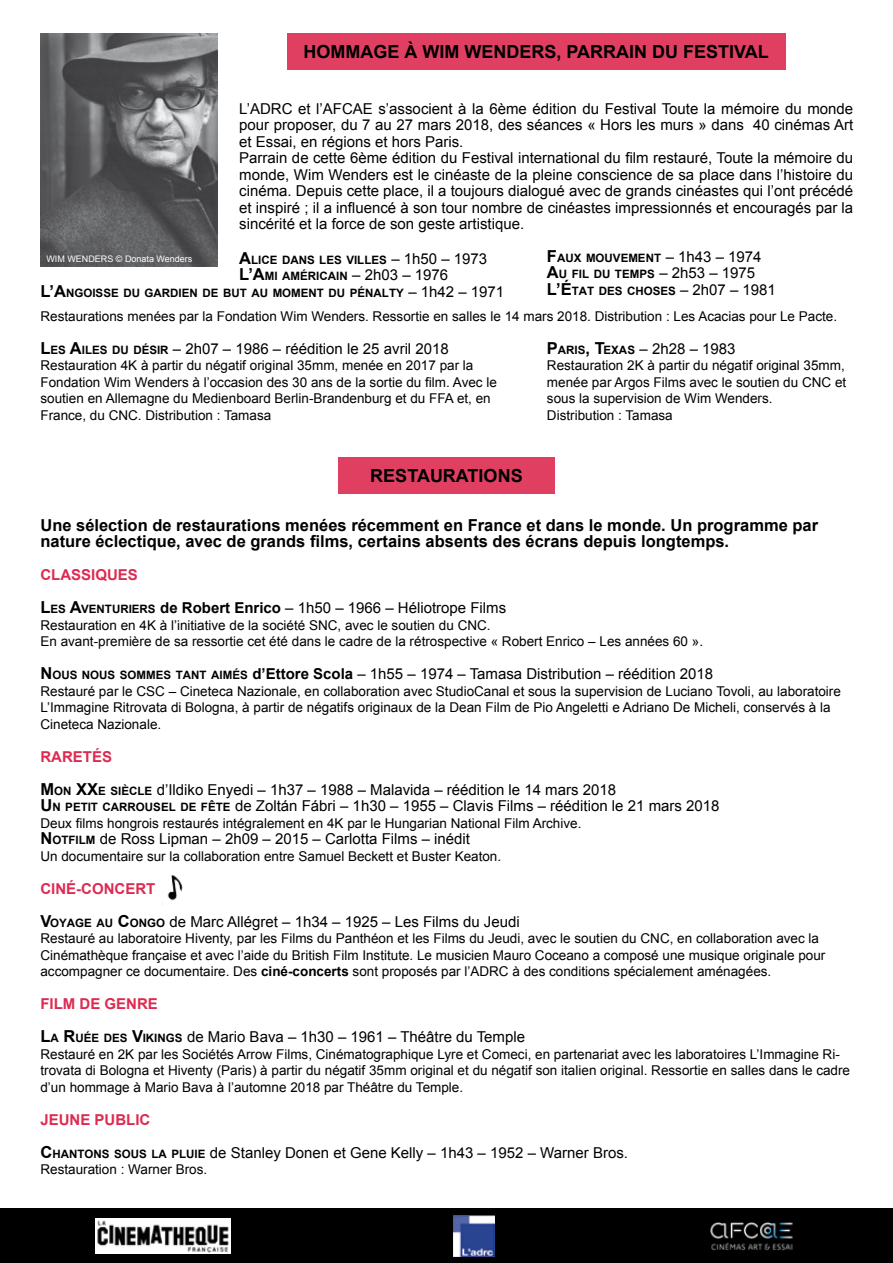
<style>
.page{position:relative;width:893px;height:1263px;background:#fff}
.page>*{position:absolute;margin:0;border:0;box-sizing:border-box;transform-origin:0 0}
.t1{font:700 18px "Arial";color:#000}
.t2{font:700 16.5px/16.5px "Arial";color:#000}
.t3{font:15px/16.5px "Arial";color:#000}
.t4{font:700 15px "Arial";color:#dd2a51}
.t5{font:13.5px/16.5px "Arial";color:#000}
.t6{font:700 11.55px/16.5px "Arial";color:#000}
.t7{font:9px "Arial";color:#fff}
.s1{font-size:16.5px}
.s2{font-weight:400;font-size:15px}
.s3{font-weight:700;font-size:16.5px}
.s4{font-weight:700;font-size:11.55px}
.s5{font-weight:700}
</style>
<div class="page">
<div style="left:287px;top:33px;width:499px;height:37px;background:#e03f62"></div>
<div style="left:338px;top:457px;width:217px;height:36px;background:#e03f62"></div>
<img style="left:40px;top:33px;width:177px;height:233px">
<img style="left:167px;top:875px;width:16px;height:26px">
<svg style="left:167px;top:883px;width:4px;height:5px"></svg>
<hr style="left:892px;top:1209px;width:1px;height:54px;background:#000">
<div style="left:0;top:1209px;width:892px;height:54px;background:#000"></div>
<img style="left:95px;top:1219px;width:136px;height:34px">
<img style="left:453px;top:1215px;width:41px;height:42px">
<img style="left:710px;top:1222px;width:83px;height:29px">
<h1 class="t1" style="left:304px;top:40px;width:467px">HOMMAGE À WIM WENDERS, PARRAIN DU FESTIVAL</h1>
<p class="t3" style="left:239px;top:100px;width:616px">L’ADRC et l’AFCAE s’associent à la 6ème édition du Festival Toute la mémoire du monde pour proposer, du 7 au 27 mars 2018, des séances « Hors les murs » dans 40 cinémas Art et Essai, en régions et hors Paris.<br>Parrain de cette 6ème édition du Festival international du film restauré, Toute la mémoire du monde, Wim Wenders est le cinéaste de la pleine conscience de sa place dans l’histoire du cinéma. Depuis cette place, il a toujours dialogué avec de grands cinéastes qui l’ont précédé et inspiré ; il a influencé à son tour nombre de cinéastes impressionnés et encouragés par la sincérité et la force de son geste artistique.</p>
<p class="t6" style="left:239px;top:252px;width:250px"><span class="s1">A</span>LICE DANS LES VILLES <span class="s2">– 1h50 – 1973</span></p>
<p class="t6" style="left:239px;top:268px;width:211px"><span class="s1">L’A</span>MI AMÉRICAIN <span class="s2">– 2h03 – 1976</span></p>
<p class="t6" style="left:40px;top:285px;width:465px"><span class="s1">L’A</span>NGOISSE DU GARDIEN DE BUT AU MOMENT DU PÉNALTY <span class="s2">– 1h42 – 1971</span></p>
<p class="t5" style="left:40px;top:308px;width:798px">Restaurations menées par la Fondation Wim Wenders. Ressortie en salles le 14 mars 2018. Distribution : Les Acacias pour Le Pacte.</p>
<p class="t6" style="left:547px;top:250px;width:230px"><span class="s1">F</span>AUX MOUVEMENT <span class="s2">– 1h43 – 1974<br></span><span class="s1">A</span>U FIL DU TEMPS <span class="s2">– 2h53 – 1975<br></span><span class="s1">L’É</span>TAT DES CHOSES <span class="s2">– 2h07 – 1981</span></p>
<p class="t7" style="left:46px;top:253px;width:147px">WIM WENDERS © Donata Wenders</p>
<p class="t3" style="left:40px;top:341px;width:410px"><span class="s3">L</span><span class="s4">ES</span> <span class="s3">A</span><span class="s4">ILES DU DÉSIR</span> – 2h07 – 1986 – réédition le 25 avril 2018</p>
<p class="t5" style="left:40px;top:358px;width:458px">Restauration 4K à partir du négatif original 35mm, menée en 2017 par la Fondation Wim Wenders à l’occasion des 30 ans de la sortie du film. Avec le soutien en Allemagne du Medienboard Berlin-Brandenburg et du FFA et, en France, du CNC. Distribution : Tamasa</p>
<p class="t3" style="left:547px;top:341px;width:190px"><span class="s3">P</span><span class="s4">ARIS</span><span class="s3">, T</span><span class="s4">EXAS</span> – 2h28 – 1983</p>
<p class="t5" style="left:547px;top:358px;width:301px">Restauration 2K à partir du négatif original 35mm, menée par Argos Films avec le soutien du CNC et sous la supervision de Wim Wenders.<br>Distribution : Tamasa</p>
<h1 class="t1" style="left:370px;top:463px;width:154px">RESTAURATIONS</h1>
<p class="t2" style="left:40px;top:517px;width:779px">Une sélection de restaurations menées récemment en France et dans le monde. Un programme par nature éclectique, avec de grands films, certains absents des écrans depuis longtemps.</p>
<p class="t4" style="left:40px;top:565px;width:99px">CLASSIQUES</p>
<p class="t3" style="left:40px;top:600px;width:467px"><span class="s3">L</span><span class="s4">ES</span> <span class="s3">A</span><span class="s4">VENTURIERS</span> <span class="s5">de Robert Enrico</span> – 1h50 – 1966 – Héliotrope Films</p>
<p class="t5" style="left:40px;top:617px;width:664px">Restauration en 4K à l’initiative de la société SNC, avec le soutien du CNC.<br>En avant-première de sa ressortie cet été dans le cadre de la rétrospective « Robert Enrico – Les années 60 ».</p>
<p class="t3" style="left:40px;top:666px;width:674px"><span class="s3">N</span> <span class="s4">OUS NOUS SOMMES TANT AIMÉS</span> <span class="s5">d’Ettore Scola</span> – 1h55 – 1974 – Tamasa Distribution – réédition 2018</p>
<p class="t5" style="left:40px;top:683px;width:802px">Restauré par le CSC – Cineteca Nazionale, en collaboration avec StudioCanal et sous la supervision de Luciano Tovoli, au laboratoire<br>L’Immagine Ritrovata di Bologna, à partir de négatifs originaux de la Dean Film de Pio Angeletti e Adriano De Micheli, conservés à la<br>Cineteca Nazionale.</p>
<p class="t4" style="left:40px;top:746px;width:73px">RARETÉS</p>
<p class="t3" style="left:40px;top:781px;width:681px"><span class="s3">M</span> <span class="s4">ON</span> <span class="s3">XX</span><span class="s4">E SIÈCLE</span> d’Ildiko Enyedi – 1h37 – 1988 – Malavida – réédition le 14 mars 2018<br><span class="s3">U</span> <span class="s4">N PETIT CARROUSEL DE FÊTE</span> de Zoltán Fábri – 1h30 – 1955 – Clavis Films – réédition le 21 mars 2018</p>
<p class="t5" style="left:40px;top:815px;width:542px">Deux films hongrois restaurés intégralement en 4K par le Hungarian National Film Archive.</p>
<p class="t3" style="left:40px;top:831px;width:431px"><span class="s3">N</span> <span class="s4">OTFILM</span> de Ross Lipman – 2h09 – 2015 – Carlotta Films – inédit</p>
<p class="t5" style="left:40px;top:848px;width:462px">Un documentaire sur la collaboration entre Samuel Beckett et Buster Keaton.</p>
<p class="t4" style="left:40px;top:878px;width:116px">CINÉ-CONCERT</p>
<p class="t3" style="left:40px;top:913px;width:481px"><span class="s3">V</span><span class="s4">OYAGE AU</span> <span class="s3">C</span><span class="s4">ONGO</span> de Marc Allégret – 1h34 – 1925 – Les Films du Jeudi</p>
<p class="t5" style="left:40px;top:930px;width:786px">Restauré au laboratoire Hiventy, par les Films du Panthéon et les Films du Jeudi, avec le soutien du CNC, en collaboration avec la<br>Cinémathèque française et avec l’aide du British Film Institute. Le musicien Mauro Coceano a composé une musique originale pour accompagner ce documentaire. Des <span class="s5">ciné-concerts</span> sont proposés par l’ADRC à des conditions spécialement aménagées.</p>
<p class="t4" style="left:40px;top:994px;width:119px">FILM DE GENRE</p>
<p class="t3" style="left:40px;top:1029px;width:486px"><span class="s3">L</span><span class="s4">A</span> <span class="s3">R</span><span class="s4">UÉE DES</span> <span class="s3">V</span><span class="s4">IKINGS</span> de Mario Bava – 1h30 – 1961 – Théâtre du Temple</p>
<p class="t5" style="left:40px;top:1046px;width:811px">Restauré en 2K par les Sociétés Arrow Films, Cinématographique Lyre et Comeci, en partenariat avec les laboratoires L’Immagine Ri&shy;trovata di Bologna et Hiventy (Paris) à partir du négatif 35mm original et du négatif son italien original. Ressortie en salles dans le cadre d’un hommage à Mario Bava à l’automne 2018 par Théâtre du Temple.</p>
<p class="t4" style="left:40px;top:1109px;width:112px">JEUNE PUBLIC</p>
<p class="t3" style="left:40px;top:1144px;width:589px"><span class="s3">C</span><span class="s4">HANTONS SOUS LA PLUIE</span> de Stanley Donen et Gene Kelly – 1h43 – 1952 – Warner Bros.</p>
<p class="t5" style="left:40px;top:1161px;width:168px">Restauration : Warner Bros.</p>
</div>
